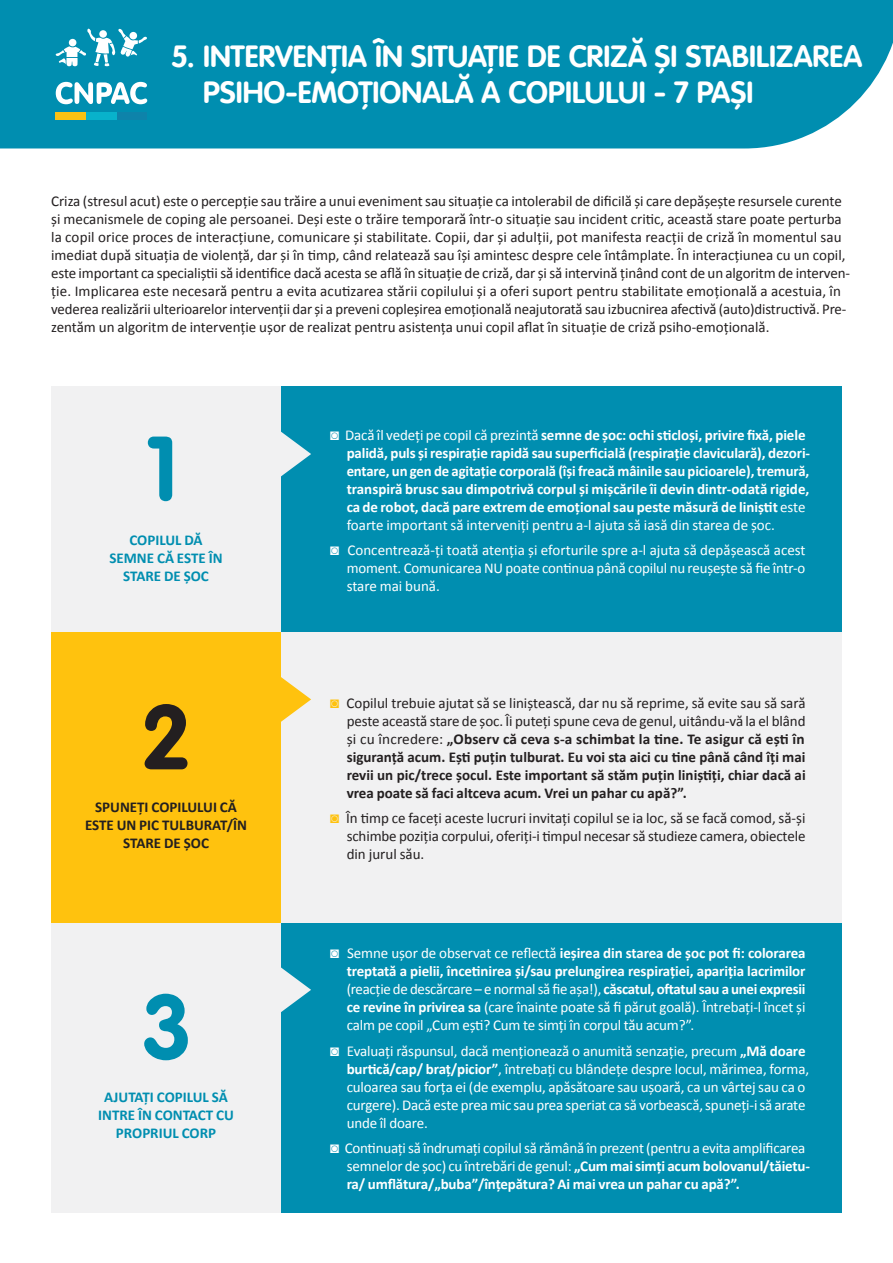
<style>
.page{position:relative;width:893px;height:1263px;background:#fff}
.page>*{position:absolute;margin:0;border:0;box-sizing:border-box;transform-origin:0 0}
.t1{font:700 30px/36px "VAG Rounded Next";color:#fff}
.t2{font:15px/18px "Calibri";letter-spacing:-.005em;color:#231f20;text-align:justify}
.t3{font:15px/18px "Calibri";letter-spacing:-.01em;color:#fff;text-align:justify}
.t4{font:700 15px/18px "Calibri";color:#231f20;text-align:justify}
.t5{font:700 15px/18px "Calibri";letter-spacing:-.01em;color:#fff}
.t6{font:700 15px/18px "Calibri";color:#008eb0;text-align:center}
.s1{font-family:"Arial"}
.s2{font-weight:400}
.s3{font-family:"Arial";font-weight:700}
.s4{font-family:"Arial";color:#ffc20e}
.s5{font-family:"Arial";font-weight:700;color:#ffc20e}
.s6{font-weight:700}
</style>
<div class="page">
<div style="left:0;top:0;width:893px;height:148px;background:#008eb0"></div>
<svg style="left:56px;top:28px;width:91px;height:39px"></svg>
<div style="left:69px;top:39px;width:7px;height:7px;background:#fff;border-radius:50%"></div>
<div style="left:99px;top:30px;width:8px;height:8px;background:#fff;border-radius:50%"></div>
<div style="left:129px;top:32px;width:8px;height:7px;background:#fff;border-radius:50%"></div>
<div style="left:56px;top:112px;width:30px;height:8px;background:#fac212"></div>
<div style="left:117px;top:112px;width:30px;height:8px;background:#0e83aa"></div>
<div style="left:86px;top:112px;width:31px;height:8px;background:#08b2cb"></div>
<svg style="left:56px;top:82px;width:91px;height:22px"></svg>
<div style="left:281px;top:387px;width:561px;height:245px;background:#008eb0"></div>
<div style="left:51px;top:387px;width:230px;height:245px;background:#f1f1f2"></div>
<svg style="left:281px;top:432px;width:30px;height:44px"></svg>
<svg style="left:148px;top:437px;width:24px;height:64px"></svg>
<div style="left:281px;top:922px;width:561px;height:291px;background:#008eb0"></div>
<div style="left:281px;top:632px;width:561px;height:290px;background:#f1f1f2"></div>
<div style="left:51px;top:922px;width:230px;height:291px;background:#f1f1f2"></div>
<svg style="left:281px;top:967px;width:30px;height:45px"></svg>
<div style="left:51px;top:632px;width:230px;height:290px;background:#ffc20e"></div>
<svg style="left:281px;top:677px;width:30px;height:45px"></svg>
<svg style="left:145px;top:704px;width:43px;height:65px"></svg>
<svg style="left:144px;top:994px;width:44px;height:66px"></svg>
<h1 class="t1" style="left:203px;top:39px;width:660px;text-indent:-32px">5. INTERVENȚIA ÎN SITUAȚIE DE CRIZĂ ȘI STABILIZAREA<br>PSIHO-EMOȚIONALĂ A COPILULUI - 7 PAȘI</h1>
<p class="t2" style="left:51px;top:191px;width:800px;text-align:left">Criza (stresul acut) este o percepţie sau trăire a unui eveniment sau situaţie ca intolerabil de dificilă și care depășește resursele curente și mecanismele de coping ale persoanei. Deși este o trăire temporară într-o situaţie sau incident critic, această stare poate perturba la copil orice proces de interacţiune, comunicare și stabilitate. Copii, dar și adulţii, pot manifesta reacţii de criză în momentul sau imediat după situaţia de violenţă, dar și în timp, când relatează sau își amintesc despre cele întâmplate. În interacţiunea cu un copil, este important ca specialiștii să identifice dacă acesta se află în situaţie de criză, dar și să intervină ţinând cont de un algoritm de interven&shy;ţie. Implicarea este necesară pentru a evita acutizarea stării copilului și a oferi suport pentru stabilitate emoţională a acestuia, în vederea realizării ulterioarelor intervenţii dar și a preveni copleșirea emoţională neajutorată sau izbucnirea afectivă (auto)distructivă. Pre&shy;zentăm un algoritm de intervenţie ușor de realizat pentru asistenţa unui copil aflat în situaţie de criză psiho-emoţională.</p>
<p class="t6" style="left:109px;top:530px;width:115px">COPILUL DĂ<br>SEMNE CĂ ESTE ÎN<br>STARE DE ȘOC</p>
<p class="t4" style="left:85px;top:798px;width:164px;text-align:center">SPUNEȚI COPILULUI CĂ<br>ESTE UN PIC TULBURAT/ÎN<br>STARE DE ȘOC</p>
<p class="t6" style="left:98px;top:1087px;width:137px">AJUTAȚI COPILUL SĂ<br>INTRE ÎN CONTACT CU<br>PROPRIUL CORP</p>
<p class="t5" style="left:347px;top:425px;width:465px;text-indent:-16px"><span class="s1">◙</span> <span class="s2">Dacă îl vedeţi pe copil că prezintă</span> semne de șoc: ochi sticloși, privire fixă, piele palidă, puls și respirație rapidă sau superficială (respirație claviculară), dezori&shy;entare, un gen de agitație corporală (își freacă mâinile sau picioarele), tremură, transpiră brusc sau dimpotrivă corpul și mișcările îi devin dintr-odată rigide, ca de robot, dacă pare extrem de emoțional sau peste măsură de liniștit <span class="s2">este foarte important să interveniţi pentru a-l ajuta să iasă din starea de șoc.</span></p>
<p class="t3" style="left:347px;top:541px;width:460px;text-indent:-16px"><span class="s3">◙</span> Concentrează-ţi toată atenţia și eforturile spre a-l ajuta să depășească acest moment. Comunicarea NU poate continua până copilul nu reușește să fie într-o stare mai bună.</p>
<p class="t4" style="left:347px;top:693px;width:461px;text-indent:-16px"><span class="s4">◙</span> <span class="s2">Copilul trebuie ajutat să se liniștească, dar nu să reprime, să evite sau să sară peste această stare de șoc. Îi puteţi spune ceva de genul, uitându-vă la el blând și cu încredere:</span> „Observ că ceva s-a schimbat la tine. Te asigur că ești în siguranță acum. Ești puțin tulburat. Eu voi sta aici cu tine până când îți mai revii un pic/trece șocul. Este important să stăm puțin liniștiți, chiar dacă ai vrea poate să faci altceva acum. Vrei un pahar cu apă?”.</p>
<p class="t2" style="left:347px;top:808px;width:460px;text-indent:-16px"><span class="s5">◙</span> În timp ce faceţi aceste lucruri invitaţi copilul se ia loc, să se facă comod, să-și schimbe poziţia corpului, oferiţi-i timpul necesar să studieze camera, obiectele din jurul său.</p>
<p class="t3" style="left:347px;top:944px;width:460px;text-indent:-16px"><span class="s3">◙</span> Semne ușor de observat ce reflectă <span class="s6">ieșirea din starea de șoc pot fi: colorarea treptată a pielii, încetinirea și/sau prelungirea respirației, apariția lacrimilor </span>(reacţie de descărcare – e normal să fie așa!), <span class="s6">căscatul, oftatul sau a unei expresii ce revine în privirea sa</span> (care înainte poate să fi părut goală). Întrebaţi-l încet și calm pe copil „Cum ești? Cum te simţi în corpul tău acum?”.</p>
<p class="t3" style="left:347px;top:1041px;width:464px;text-align:left;text-indent:-16px"><span class="s3">◙</span> Evaluaţi răspunsul, dacă menţionează o anumită senzaţie, precum <span class="s6">„Mă doare burtică/cap/ braț/picior”</span>, întrebaţi cu blândeţe despre locul, mărimea, forma, culoarea sau forţa ei (de exemplu, apăsătoare sau ușoară, ca un vârtej sau ca o curgere). Dacă este prea mic sau prea speriat ca să vorbească, spuneţi-i să arate unde îl doare.</p>
<p class="t3" style="left:347px;top:1139px;width:465px;text-align:left;text-indent:-16px"><span class="s3">◙</span> Continuaţi să îndrumaţi copilul să rămână în prezent (pentru a evita amplificarea semnelor de șoc) cu întrebări de genul: <span class="s6">„Cum mai simți acum bolovanul/tăietu&shy;ra/ umflătura/„buba”/înțepătura? Ai mai vrea un pahar cu apă?”.</span></p>
</div>
